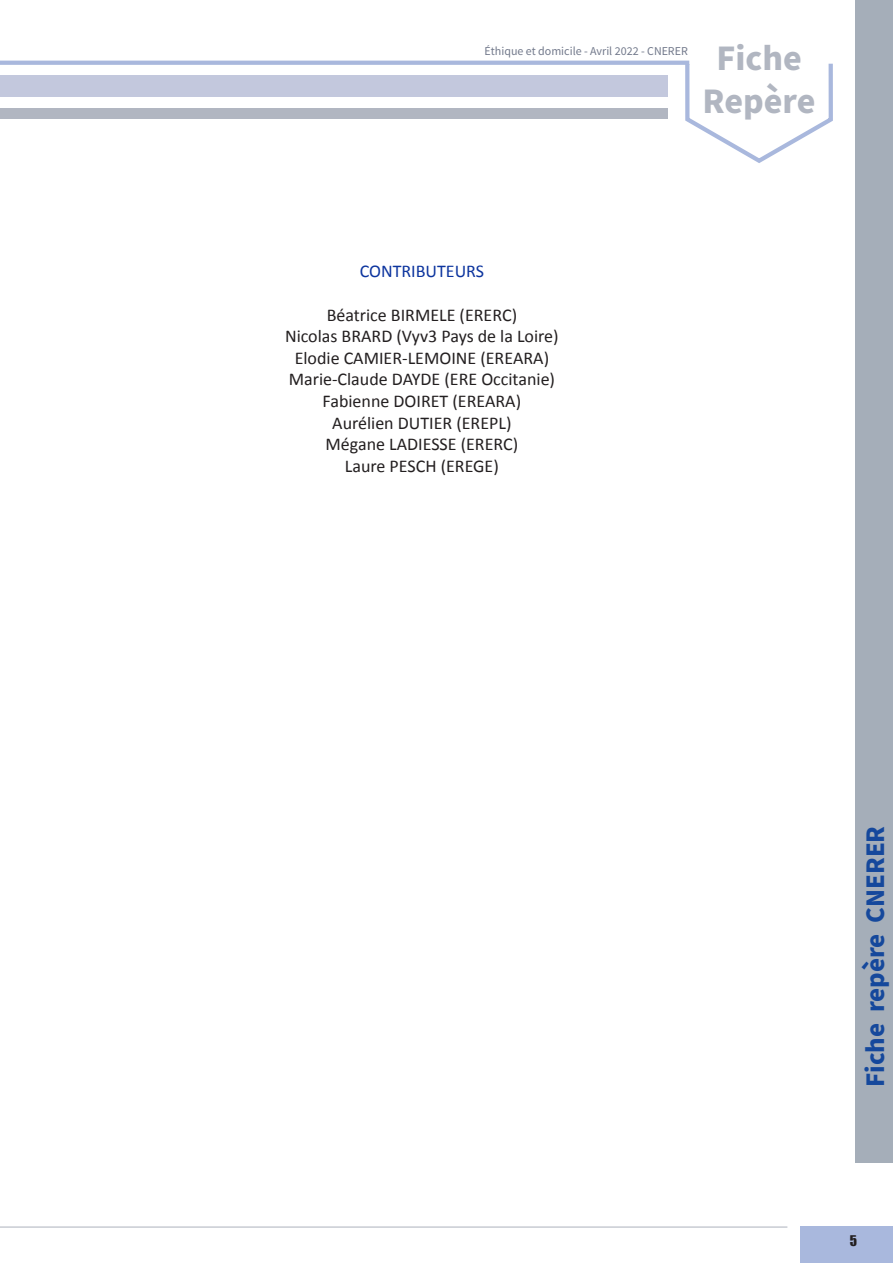
<style>
.page{position:relative;width:893px;height:1263px;background:#fff}
.page>*{position:absolute;margin:0;border:0;box-sizing:border-box;transform-origin:0 0}
.t1{font:700 36px/43.2px "Source Sans Pro";color:#b1b6c1;text-align:center}
.t2{font:700 27px "Source Sans Pro";color:#15489c}
.t3{font:18px "Calibri";color:#231f20}
.t4{font:18px "Calibri";color:#0c349e}
.t5{font:13.5px "Impact";color:#231f20}
.t6{font:12px "Source Sans Pro";color:#72798b}
</style>
<div class="page">
<div style="left:0;top:108px;width:668px;height:11px;background:#b1b6c1"></div>
<svg style="left:683px;top:60px;width:150px;height:103px"></svg>
<div style="left:855px;top:0;width:38px;height:1163px;background:#a5aeb9"></div>
<div style="left:800px;top:1227px;width:93px;height:36px;background:#a9b8dd"></div>
<hr style="left:0;top:1226px;width:787px;height:1px;background:#b1b6c1">
<hr style="left:0;top:61px;width:689px;height:4px;background:#a9b8dd">
<div style="left:0;top:75px;width:668px;height:21px;background:#c3c8dd"></div>
<p class="t6" style="left:485px;top:44px;width:205px">Éthique et domicile - Avril 2022 - CNERER</p>
<h1 class="t1" style="left:703px;top:37px;width:114px">Fiche<br>Repère</h1>
<p class="t4" style="left:360px;top:259px;width:126px">CONTRIBUTEURS</p>
<p class="t3" style="left:327px;top:302px;width:192px">Béatrice BIRMELE (ERERC)</p>
<p class="t3" style="left:285px;top:324px;width:275px">Nicolas BRARD (Vyv3 Pays de la Loire)</p>
<p class="t3" style="left:295px;top:345px;width:256px">Elodie CAMIER-LEMOINE (EREARA)</p>
<p class="t3" style="left:289px;top:367px;width:268px">Marie-Claude DAYDE (ERE Occitanie)</p>
<p class="t3" style="left:323px;top:389px;width:200px">Fabienne DOIRET (EREARA)</p>
<p class="t3" style="left:332px;top:410px;width:181px">Aurélien DUTIER (EREPL)</p>
<p class="t3" style="left:326px;top:432px;width:194px">Mégane LADIESSE (ERERC)</p>
<p class="t3" style="left:345px;top:453px;width:155px">Laure PESCH (EREGE)</p>
<h2 class="t2" style="left:857px;top:1087px;width:263px;rotate:-90deg">Fiche repère CNERER</h2>
<p class="t5" style="left:850px;top:1230px;width:9px">5</p>
</div>
